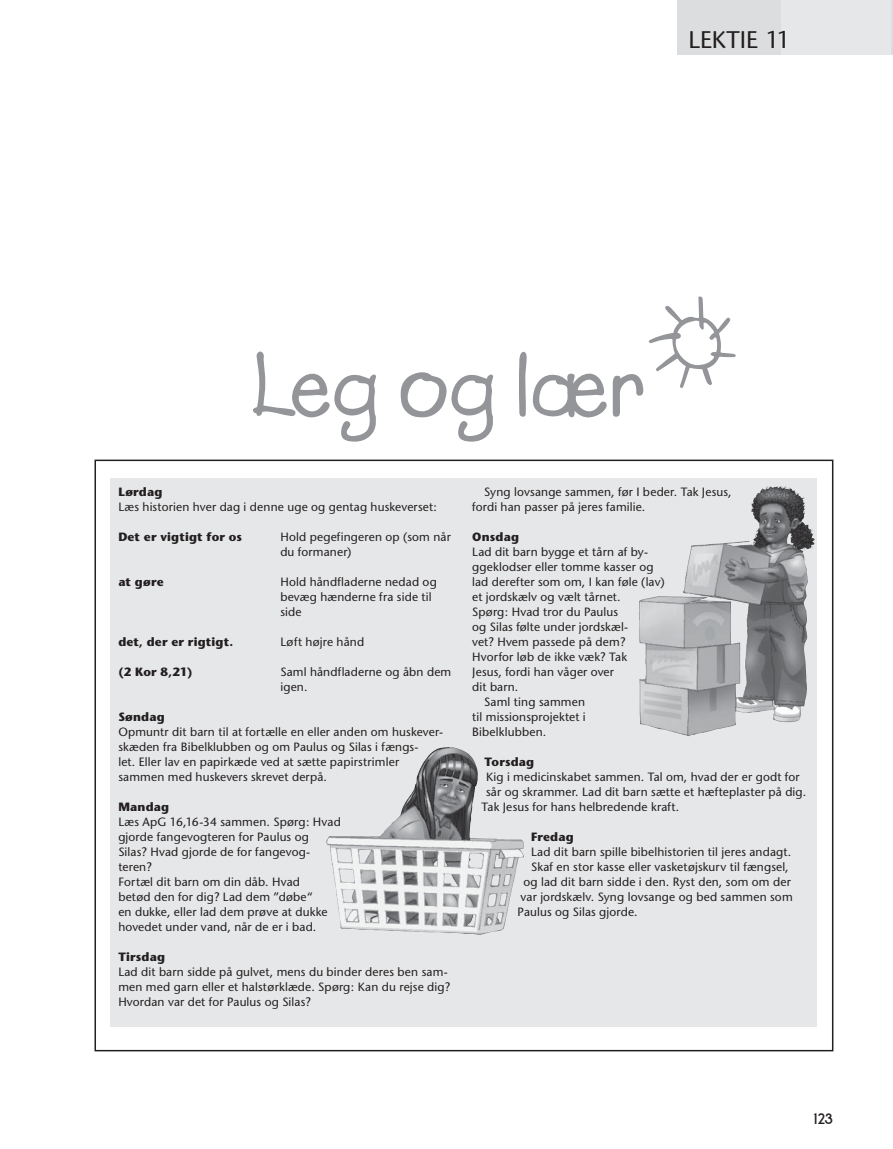
<style>
.page{position:relative;width:893px;height:1149px;background:#fff}
.page>*{position:absolute;margin:0;border:0;box-sizing:border-box;transform-origin:0 0}
.t1{font:700 90px "Lemonade";color:#939598}
.t2{font:24px "Stone Sans";color:#231f20}
.t3{font:700 15px "JM New Garden";color:#231f20}
.t4{font:12px/15px "Stone Sans";letter-spacing:.015em;color:#231f20}
.t5{font:700 12px "Stone Sans";letter-spacing:.015em;color:#231f20}
</style>
<div class="page">
<div style="left:677px;top:0;width:104px;height:54px;background:#dcddde"></div>
<div style="left:781px;top:0;width:111px;height:54px;background:#e6e7e8"></div>
<hr style="left:892px;top:0;width:1px;height:54px;background:#dcddde">
<div style="left:110px;top:478px;width:707px;height:548px;background:#e6e7e8"></div>
<img style="left:326px;top:747px;width:198px;height:187px">
<img style="left:639px;top:485px;width:176px;height:251px">
<svg style="left:649px;top:296px;width:87px;height:92px"></svg>
<h2 class="t2" style="left:688px;top:30px;width:104px">LEKTIE 11</h2>
<h1 class="t1" style="left:251px;top:357px;width:397px">Leg og lær</h1>
<p class="t5" style="left:118px;top:487px;width:46px">Lørdag</p>
<p class="t4" style="left:118px;top:500px;width:320px">Læs historien hver dag i denne uge og gentag huskeverset:</p>
<p class="t5" style="left:118px;top:532px;width:125px">Det er vigtigt for os</p>
<p class="t4" style="left:280px;top:530px;width:172px">Hold pegefingeren op (som når du formaner)</p>
<p class="t5" style="left:118px;top:577px;width:47px">at gøre</p>
<p class="t4" style="left:280px;top:575px;width:158px">Hold håndfladerne nedad og bevæg hænderne fra side til side</p>
<p class="t5" style="left:118px;top:637px;width:116px">det, der er rigtigt.</p>
<p class="t4" style="left:280px;top:635px;width:85px">Løft højre hånd</p>
<p class="t5" style="left:118px;top:667px;width:76px">(2 Kor 8,21)</p>
<p class="t4" style="left:280px;top:665px;width:173px">Saml håndfladerne og åbn dem igen.</p>
<p class="t5" style="left:118px;top:712px;width:48px">Søndag</p>
<p class="t4" style="left:118px;top:725px;width:326px">Opmuntr dit barn til at fortælle en eller anden om huskever&shy;skæden fra Bibelklubben og om Paulus og Silas i fængs-<br>let. Eller lav en papirkæde ved at sætte papirstrimler sammen med huskevers skrevet derpå.</p>
<p class="t5" style="left:118px;top:802px;width:52px">Mandag</p>
<p class="t4" style="left:118px;top:815px;width:224px">Læs ApG 16,16-34 sammen. Spørg: Hvad gjorde fangevogteren for Paulus og<br>Silas? Hvad gjorde de for fangevog&shy;teren?<br>Fortæl dit barn om din dåb. Hvad<br>betød den for dig? Lad dem ”døbe“<br>en dukke, eller lad dem prøve at dukke hovedet under vand, når de er i bad.</p>
<p class="t5" style="left:118px;top:952px;width:48px">Tirsdag</p>
<p class="t4" style="left:118px;top:965px;width:334px">Lad dit barn sidde på gulvet, mens du binder deres ben sam&shy;men med garn eller et halstørklæde. Spørg: Kan du rejse dig?<br>Hvordan var det for Paulus og Silas?</p>
<p class="t4" style="left:472px;top:485px;width:261px;text-indent:12px">Syng lovsange sammen, før I beder. Tak Jesus, fordi han passer på jeres familie.</p>
<p class="t5" style="left:472px;top:532px;width:48px">Onsdag</p>
<p class="t4" style="left:472px;top:545px;width:177px">Lad dit barn bygge et tårn af by-</p>
<p class="t4" style="left:472px;top:560px;width:183px">ggeklodser eller tomme kasser og</p>
<p class="t4" style="left:472px;top:575px;width:194px">lad derefter som om, I kan føle (lav)</p>
<p class="t4" style="left:472px;top:590px;width:150px">et jordskælv og vælt tårnet.</p>
<p class="t4" style="left:472px;top:605px;width:147px">Spørg: Hvad tror du Paulus</p>
<p class="t4" style="left:472px;top:620px;width:158px">og Silas følte under jordskæl-</p>
<p class="t4" style="left:472px;top:635px;width:155px">vet? Hvem passede på dem?</p>
<p class="t4" style="left:472px;top:650px;width:156px">Hvorfor løb de ikke væk? Tak</p>
<p class="t4" style="left:472px;top:665px;width:143px">Jesus, fordi han våger over</p>
<p class="t4" style="left:472px;top:680px;width:48px">dit barn.</p>
<p class="t4" style="left:484px;top:695px;width:102px">Saml ting sammen</p>
<p class="t4" style="left:472px;top:710px;width:115px">til missionsprojektet i</p>
<p class="t4" style="left:472px;top:725px;width:76px">Bibelklubben.</p>
<p class="t5" style="left:485px;top:757px;width:51px">Torsdag</p>
<p class="t4" style="left:486px;top:770px;width:315px">Kig i medicinskabet sammen. Tal om, hvad der er godt for</p>
<p class="t4" style="left:486px;top:785px;width:322px">sår og skrammer. Lad dit barn sætte et hæfteplaster på dig.</p>
<p class="t4" style="left:482px;top:800px;width:199px">Tak Jesus for hans helbredende kraft.</p>
<p class="t5" style="left:531px;top:832px;width:44px">Fredag</p>
<p class="t4" style="left:531px;top:845px;width:262px">Lad dit barn spille bibelhistorien til jeres andagt.</p>
<p class="t4" style="left:531px;top:860px;width:259px">Skaf en stor kasse eller vasketøjskurv til fængsel,</p>
<p class="t4" style="left:524px;top:875px;width:269px">og lad dit barn sidde i den. Ryst den, som om der</p>
<p class="t4" style="left:521px;top:890px;width:274px">var jordskælv. Syng lovsange og bed sammen som</p>
<p class="t4" style="left:518px;top:905px;width:122px">Paulus og Silas gjorde.</p>
<p class="t3" style="left:814px;top:1113px;width:21px">123</p>
</div>
